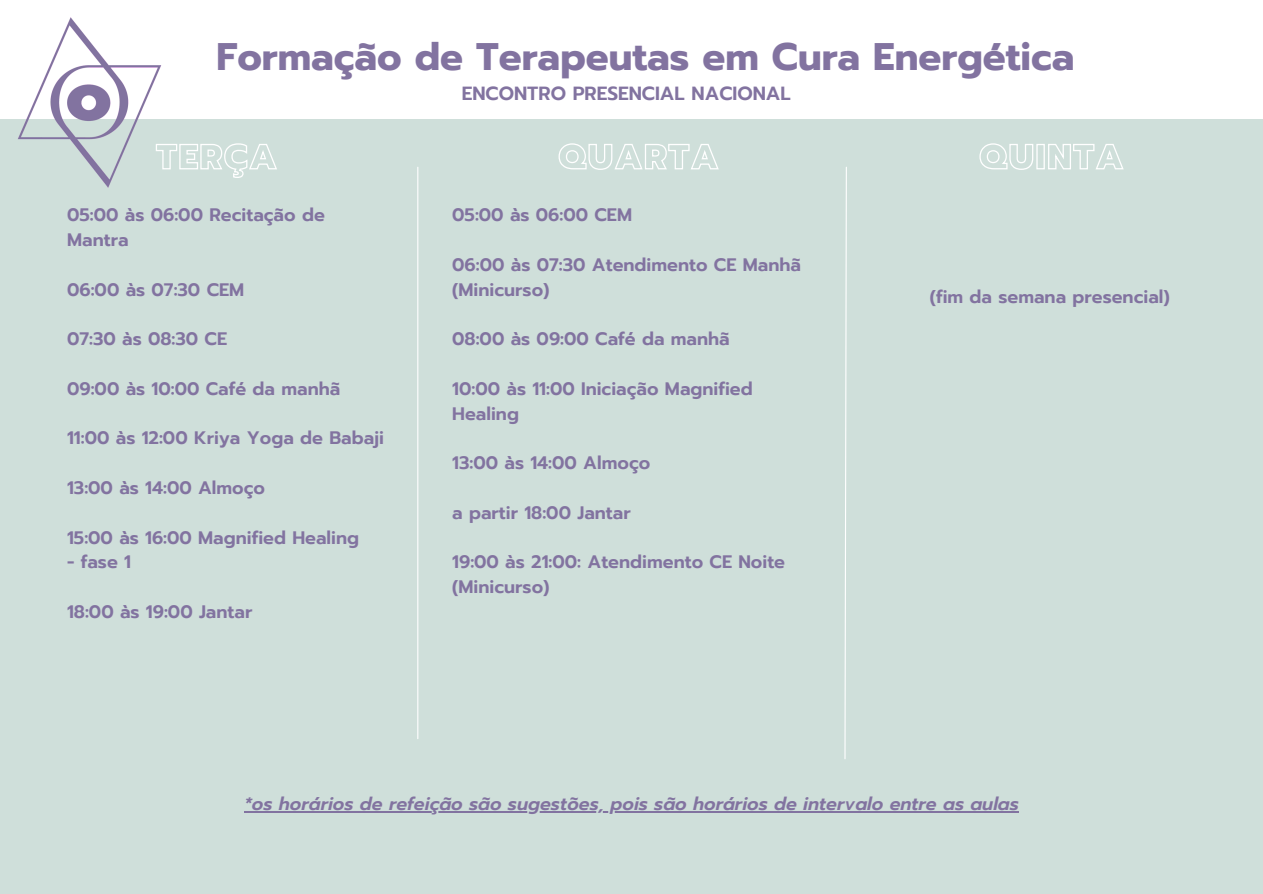
<style>
.page{position:relative;width:1263px;height:894px;background:#fff}
.page>*{position:absolute;margin:0;border:0;box-sizing:border-box;transform-origin:0 0}
.t1{font:700 38.25px "Prompt";color:#8273a0}
.t2{font:600 19.05px "Prompt";color:#8273a0}
.t3{font:600 18px/24.8px "Prompt";color:#8273a0}
.t4{font:italic 600 18px "Prompt";color:#8273a0}
</style>
<div class="page">
<div style="left:0;top:119px;width:1263px;height:774px;background:#cfdfda"></div>
<img style="left:18px;top:17px;width:144px;height:171px">
<svg style="left:155px;top:143px;width:122px;height:36px"></svg>
<svg style="left:558px;top:143px;width:161px;height:27px"></svg>
<svg style="left:979px;top:143px;width:145px;height:27px"></svg>
<hr style="left:417px;top:167px;width:1px;height:571px;background:#fff">
<svg style="left:844px;top:167px;width:3px;height:592px"></svg>
<hr style="left:244px;top:810px;width:775px;height:2px;background:#8273a0">
<p class="t1" style="left:216px;top:28px;width:859px">Formação de Terapeutas em Cura Energética</p>
<p class="t2" style="left:462px;top:80px;width:331px">ENCONTRO PRESENCIAL NACIONAL</p>
<h2 class="t3" style="left:67px;top:203px;width:259px">05:00 às 06:00 Recitação de</h2>
<h3 class="t3" style="left:67px;top:228px;width:63px">Mantra</h3>
<h1 class="t3" style="left:67px;top:277px;width:179px">06:00 às 07:30 CEM</h1>
<p class="t3" style="left:67px;top:327px;width:161px">07:30 às 08:30 CE</p>
<p class="t3" style="left:67px;top:376px;width:275px">09:00 às 10:00 Café da manhã</p>
<p class="t3" style="left:67px;top:426px;width:318px">11:00 às 12:00 Kriya Yoga de Babaji</p>
<p class="t3" style="left:67px;top:475px;width:200px">13:00 às 14:00 Almoço</p>
<p class="t3" style="left:67px;top:525px;width:294px">15:00 às 16:00 Magnified Healing</p>
<p class="t3" style="left:67px;top:549px;width:65px">- fase 1</p>
<p class="t3" style="left:67px;top:599px;width:187px">18:00 às 19:00 Jantar</p>
<p class="t3" style="left:452px;top:203px;width:181px">05:00 às 06:00 CEM</p>
<p class="t3" style="left:452px;top:252px;width:350px">06:00 às 07:30 Atendimento CE Manhã (Minicurso)</p>
<p class="t3" style="left:452px;top:327px;width:279px">08:00 às 09:00 Café da manhã</p>
<p class="t3" style="left:452px;top:376px;width:302px">10:00 às 11:00 Iniciação Magnified<br>Healing</p>
<p class="t3" style="left:452px;top:450px;width:200px">13:00 às 14:00 Almoço</p>
<p class="t3" style="left:452px;top:500px;width:180px">a partir 18:00 Jantar</p>
<p class="t3" style="left:452px;top:549px;width:334px">19:00 às 21:00: Atendimento CE Noite (Minicurso)</p>
<h1 class="t3" style="left:930px;top:285px;width:242px">(fim da semana presencial)</h1>
<p class="t4" style="left:244px;top:790px;width:776px">*os horários de refeição são sugestões, pois são horários de intervalo entre as aulas</p>
</div>
